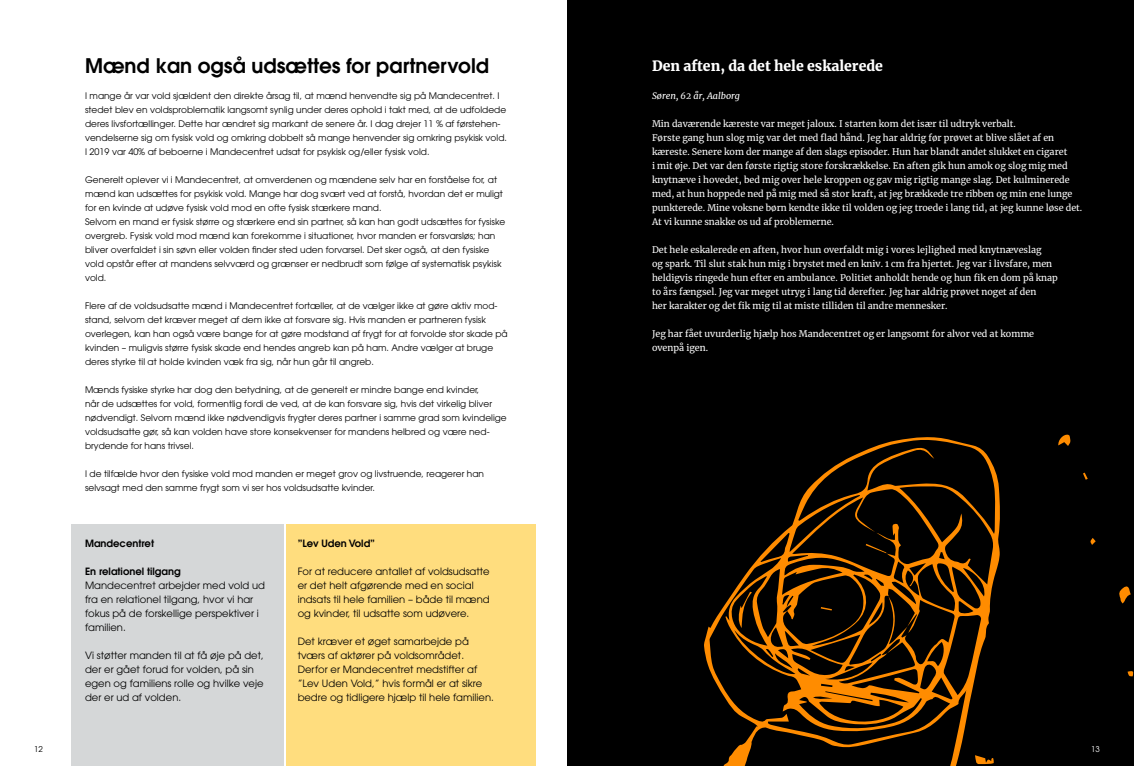
<style>
.page{position:relative;width:1134px;height:766px;background:#fff}
.page>*{position:absolute;margin:0;border:0;box-sizing:border-box;transform-origin:0 0}
.t1{font:600 20px "Avant Garde";color:#000}
.t2{font:900 14px "Merriweather";color:#fff}
.t3{font:10px/14px "Avant Garde";color:#000}
.t4{font:600 10px "Avant Garde";color:#000}
.t5{font:9px/14px "Avant Garde";color:#000}
.t6{font:9px/14px "Merriweather";color:#fff}
.t7{font:italic 9px "Merriweather";color:#fff}
.t8{font:8px "Avant Garde";color:#000}
.t9{font:8px "Avant Garde";color:#fff}
</style>
<div class="page">
<div style="left:286px;top:524px;width:250px;height:241px;background:#ffdd7e"></div>
<div style="left:71px;top:524px;width:212px;height:241px;background:#d5d7d8"></div>
<div style="left:567px;top:0;width:567px;height:765px;background:#000"></div>
<svg style="left:704px;top:437px;width:419px;height:220px"></svg>
<svg style="left:1118px;top:585px;width:13px;height:18px"></svg>
<svg style="left:1058px;top:434px;width:12px;height:12px"></svg>
<svg style="left:1090px;top:537px;width:6px;height:7px"></svg>
<svg style="left:1083px;top:472px;width:5px;height:7px"></svg>
<svg style="left:821px;top:606px;width:11px;height:4px"></svg>
<svg style="left:866px;top:543px;width:20px;height:10px"></svg>
<svg style="left:737px;top:591px;width:15px;height:37px"></svg>
<svg style="left:705px;top:657px;width:429px;height:108px"></svg>
<p class="t8" style="left:34px;top:744px;width:10px">12</p>
<h1 class="t1" style="left:85px;top:52px;width:405px">Mænd kan også udsættes for partnervold</h1>
<p class="t5" style="left:85px;top:88px;width:423px">I mange år var vold sjældent den direkte årsag til, at mænd henvendte sig på Mandecentret. I stedet blev en voldsproblematik langsomt synlig under deres ophold i takt med, at de udfoldede deres livsfortællinger. Dette har ændret sig markant de senere år. I dag drejer 11 % af førstehen&shy;vendelserne sig om fysisk vold og omkring dobbelt så mange henvender sig omkring psykisk vold.<br>I 2019 var 40% af beboerne i Mandecentret udsat for psykisk og/eller fysisk vold.</p>
<p class="t5" style="left:85px;top:172px;width:422px">Generelt oplever vi i Mandecentret, at omverdenen og mændene selv har en forståelse for, at mænd kan udsættes for psykisk vold. Mange har dog svært ved at forstå, hvordan det er muligt for en kvinde at udøve fysisk vold mod en ofte fysisk stærkere mand.<br>Selvom en mand er fysisk større og stærkere end sin partner, så kan han godt udsættes for fysiske overgreb. Fysisk vold mod mænd kan forekomme i situationer, hvor manden er forsvarsløs; han bliver overfaldet i sin søvn eller volden finder sted uden forvarsel. Det sker også, at den fysiske vold opstår efter at mandens selvværd og grænser er nedbrudt som følge af systematisk psykisk vold.</p>
<p class="t5" style="left:85px;top:298px;width:424px">Flere af de voldsudsatte mænd i Mandecentret fortæller, at de vælger ikke at gøre aktiv mod&shy;stand, selvom det kræver meget af dem ikke at forsvare sig. Hvis manden er partneren fysisk overlegen, kan han også være bange for at gøre modstand af frygt for at forvolde stor skade på kvinden – muligvis større fysisk skade end hendes angreb kan på ham. Andre vælger at bruge deres styrke til at holde kvinden væk fra sig, når hun går til angreb.</p>
<p class="t5" style="left:85px;top:382px;width:423px">Mænds fysiske styrke har dog den betydning, at de generelt er mindre bange end kvinder,<br>når de udsættes for vold, formentlig fordi de ved, at de kan forsvare sig, hvis det virkelig bliver nødvendigt. Selvom mænd ikke nødvendigvis frygter deres partner i samme grad som kvindelige voldsudsatte gør, så kan volden have store konsekvenser for mandens helbred og være ned&shy;brydende for hans trivsel.</p>
<p class="t5" style="left:85px;top:466px;width:400px">I de tilfælde hvor den fysiske vold mod manden er meget grov og livstruende, reagerer han selvsagt med den samme frygt som vi ser hos voldsudsatte kvinder.</p>
<p class="t4" style="left:85px;top:536px;width:70px">Mandecentret</p>
<p class="t4" style="left:85px;top:564px;width:97px">En relationel tilgang</p>
<p class="t3" style="left:85px;top:578px;width:182px">Mandecentret arbejder med vold ud fra en relationel tilgang, hvor vi har fokus på de forskellige perspektiver i familien.</p>
<p class="t3" style="left:85px;top:648px;width:180px">Vi støtter manden til at få øje på det, der er gået forud for volden, på sin egen og familiens rolle og hvilke veje der er ud af volden.</p>
<p class="t4" style="left:298px;top:536px;width:79px">”Lev Uden Vold”</p>
<p class="t3" style="left:298px;top:564px;width:194px">For at reducere antallet af voldsudsatte er det helt afgørende med en social indsats til hele familien – både til mænd og kvinder, til udsatte som udøvere.</p>
<p class="t3" style="left:298px;top:634px;width:198px">Det kræver et øget samarbejde på tværs af aktører på voldsområdet.<br>Derfor er Mandecentret medstifter af ”Lev Uden Vold,” hvis formål er at sikre bedre og tidligere hjælp til hele familien.</p>
<h2 class="t2" style="left:652px;top:56px;width:232px">Den aften, da det hele eskalerede</h2>
<p class="t7" style="left:652px;top:89px;width:90px">Søren, 62 år, Aalborg</p>
<p class="t6" style="left:652px;top:116px;width:432px">Min daværende kæreste var meget jaloux. I starten kom det især til udtryk verbalt.<br>Første gang hun slog mig var det med flad hånd. Jeg har aldrig før prøvet at blive slået af en kæreste. Senere kom der mange af den slags episoder. Hun har blandt andet slukket en cigaret<br>i mit øje. Det var den første rigtig store forskrækkelse. En aften gik hun amok og slog mig med knytnæve i hovedet, bed mig over hele kroppen og gav mig rigtig mange slag. Det kulminerede med, at hun hoppede ned på mig med så stor kraft, at jeg brækkede tre ribben og min ene lunge punkterede. Mine voksne børn kendte ikke til volden og jeg troede i lang tid, at jeg kunne løse det.<br>At vi kunne snakke os ud af problemerne.</p>
<p class="t6" style="left:652px;top:242px;width:407px">Det hele eskalerede en aften, hvor hun overfaldt mig i vores lejlighed med knytnæveslag<br>og spark. Til slut stak hun mig i brystet med en kniv. 1 cm fra hjertet. Jeg var i livsfare, men heldigvis ringede hun efter en ambulance. Politiet anholdt hende og hun fik en dom på knap to års fængsel. Jeg var meget utryg i lang tid derefter. Jeg har aldrig prøvet noget af den<br>her karakter og det fik mig til at miste tilliden til andre mennesker.</p>
<p class="t6" style="left:652px;top:326px;width:384px">Jeg har fået uvurderlig hjælp hos Mandecentret og er langsomt for alvor ved at komme ovenpå igen.</p>
<p class="t9" style="left:1091px;top:744px;width:10px">13</p>
</div>
